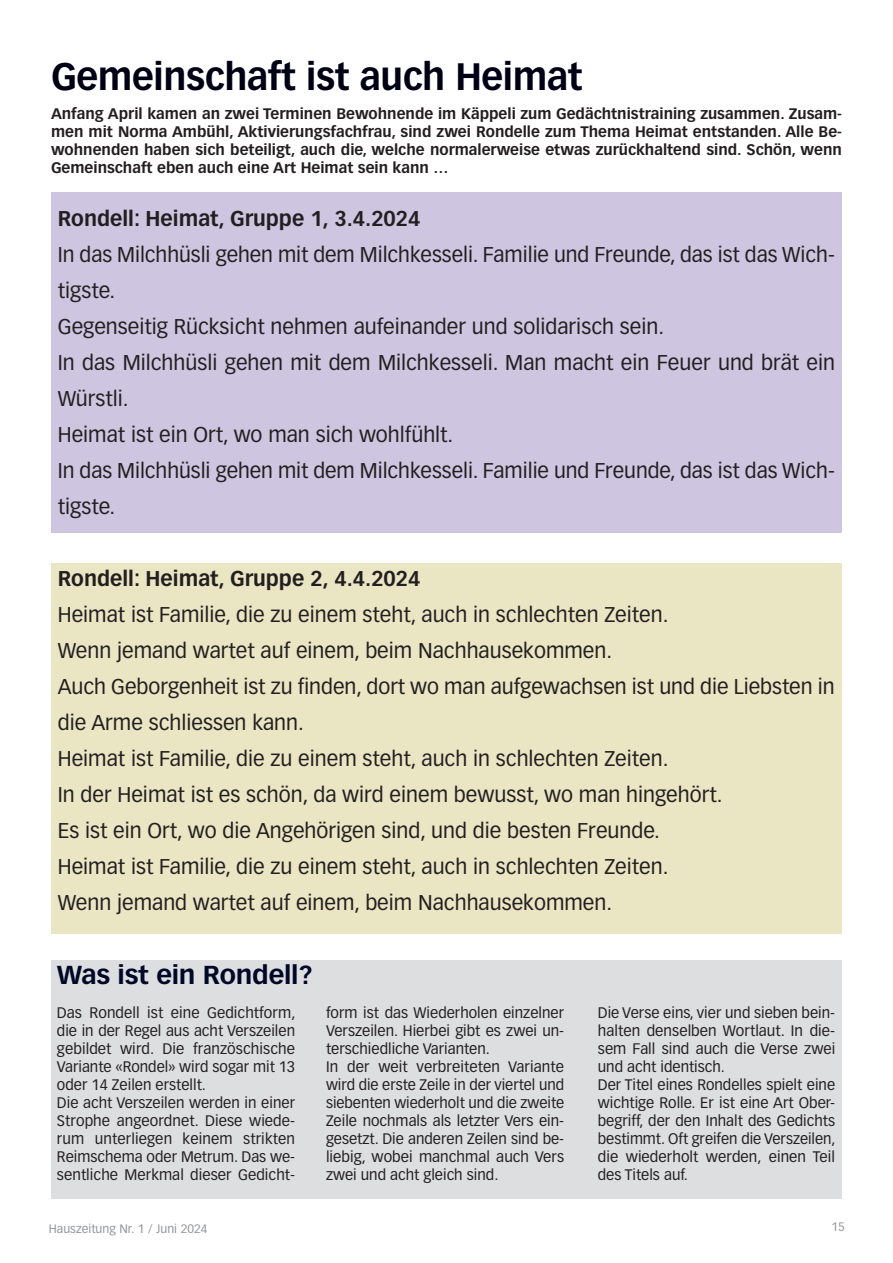
<style>
.page{position:relative;width:893px;height:1263px;background:#fff}
.page>*{position:absolute;margin:0;border:0;box-sizing:border-box;transform-origin:0 0}
.t1{font:700 37.5px "Vectora LT Pro";letter-spacing:-.01em;color:#000114}
.t2{font:700 25.5px "Vectora LT Pro";letter-spacing:-.01em;color:#000828;scale:1.04 1}
.t3{font:21px/36px "Vectora LT Pro";color:#231f20}
.t4{font:700 21px "Vectora LT Pro";color:#231f20}
.t5{font:15px/18px "Vectora LT Pro";color:#231f20}
.t6{font:700 15px/18px "Vectora LT Pro";color:#231f20;text-align:justify}
.t7{font:12px "Vectora LT Pro";color:#939598}
</style>
<div class="page">
<div style="left:51px;top:192px;width:791px;height:340px;background:#cec6e1"></div>
<div style="left:51px;top:563px;width:791px;height:371px;background:#eae5c3"></div>
<div style="left:51px;top:960px;width:791px;height:239px;background:#dddee0"></div>
<h1 class="t1" style="left:51px;top:53px;width:533px">Gemeinschaft ist auch Heimat</h1>
<p class="t6" style="left:51px;top:104px;width:792px">Anfang April kamen an zwei Terminen Bewohnende im Käppeli zum Gedächtnistraining zusammen. Zusam&shy;men mit Norma Ambühl, Aktivierungsfachfrau, sind zwei Rondelle zum Thema Heimat entstanden. Alle Be&shy;wohnenden haben sich beteiligt, auch die, welche normalerweise etwas zurückhaltend sind. Schön, wenn Gemeinschaft eben auch eine Art Heimat sein kann …</p>
<h3 class="t4" style="left:58px;top:205px;width:364px">Rondell: Heimat, Gruppe 1, 3.4.2024</h3>
<p class="t3" style="left:58px;top:236px;width:779px">In das Milchhüsli gehen mit dem Milchkesseli. Familie und Freunde, das ist das Wich&shy;tigste.<br>Gegenseitig Rücksicht nehmen aufeinander und solidarisch sein.<br>In das Milchhüsli gehen mit dem Milchkesseli. Man macht ein Feuer und brät ein Würstli.<br>Heimat ist ein Ort, wo man sich wohlfühlt.<br>In das Milchhüsli gehen mit dem Milchkesseli. Familie und Freunde, das ist das Wich&shy;tigste.</p>
<h3 class="t4" style="left:58px;top:565px;width:364px">Rondell: Heimat, Gruppe 2, 4.4.2024</h3>
<p class="t3" style="left:58px;top:596px;width:778px">Heimat ist Familie, die zu einem steht, auch in schlechten Zeiten.<br>Wenn jemand wartet auf einem, beim Nachhausekommen.<br>Auch Geborgenheit ist zu finden, dort wo man aufgewachsen ist und die Liebsten in die Arme schliessen kann.<br>Heimat ist Familie, die zu einem steht, auch in schlechten Zeiten.<br>In der Heimat ist es schön, da wird einem bewusst, wo man hingehört.<br>Es ist ein Ort, wo die Angehörigen sind, und die besten Freunde.<br>Heimat ist Familie, die zu einem steht, auch in schlechten Zeiten.<br>Wenn jemand wartet auf einem, beim Nachhausekommen.</p>
<h2 class="t2" style="left:57px;top:960px;width:247px">Was ist ein Rondell?</h2>
<p class="t5" style="left:57px;top:1003px;width:240px">Das Rondell ist eine Gedichtform, die in der Regel aus acht Verszeilen gebildet wird. Die französchische Variante «Rondel» wird sogar mit 13 oder 14 Zeilen erstellt.<br>Die acht Verszeilen werden in einer Strophe angeordnet. Diese wiede&shy;rum unterliegen keinem strikten Reimschema oder Metrum. Das we&shy;sentliche Merkmal dieser Gedicht-</p>
<p class="t5" style="left:326px;top:1003px;width:240px">form ist das Wiederholen einzelner Verszeilen. Hierbei gibt es zwei un&shy;terschiedliche Varianten.<br>In der weit verbreiteten Variante wird die erste Zeile in der viertel und siebenten wiederholt und die zweite Zeile nochmals als letzter Vers ein&shy;gesetzt. Die anderen Zeilen sind be&shy;liebig, wobei manchmal auch Vers zwei und acht gleich sind.</p>
<p class="t5" style="left:598px;top:1003px;width:239px">Die Verse eins, vier und sieben bein&shy;halten denselben Wortlaut. In die&shy;sem Fall sind auch die Verse zwei und acht identisch.<br>Der Titel eines Rondelles spielt eine wichtige Rolle. Er ist eine Art Ober&shy;begriff, der den Inhalt des Gedichts bestimmt. Oft greifen die Verszeilen, die wiederholt werden, einen Teil des Titels auf.</p>
<p class="t7" style="left:49px;top:1221px;width:160px">Hauszeitung Nr. 1 / Juni 2024</p>
<p class="t7" style="left:831px;top:1220px;width:15px">15</p>
</div>
